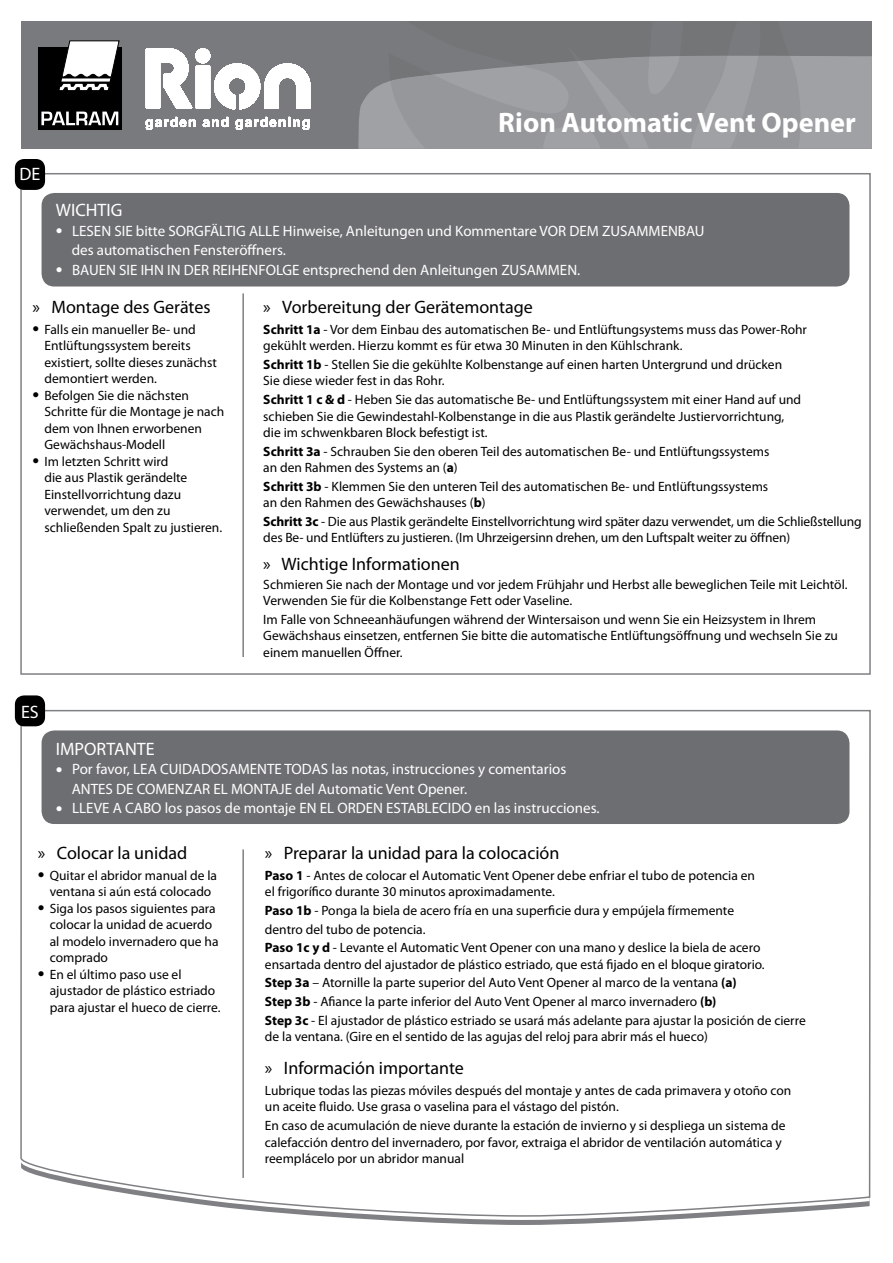
<style>
.page{position:relative;width:893px;height:1263px;background:#fff}
.page>*{position:absolute;margin:0;border:0;box-sizing:border-box;transform-origin:0 0}
.t1{font:700 28.2px "Myriad Pro";color:#fff}
.t2{font:18px "Myriad Pro";color:#000}
.t3{font:18px "Myriad Pro";color:#fff}
.t4{font:15px/19.5px "Myriad Pro";color:#fff}
.t5{font:13.5px/16.5px "Myriad Pro";color:#000}
.s1{font-size:24px}
.s2{font-weight:700}
</style>
<div class="page">
<div style="left:21px;top:21px;width:851px;height:128px;background:#797a7d"></div>
<svg style="left:358px;top:56px;width:514px;height:93px;background:#9a9c9f"></svg>
<svg style="left:146px;top:126px;width:164px;height:1px"></svg>
<svg style="left:146px;top:125px;width:164px;height:1px"></svg>
<svg style="left:146px;top:124px;width:164px;height:1px"></svg>
<svg style="left:146px;top:123px;width:164px;height:1px"></svg>
<svg style="left:146px;top:122px;width:164px;height:1px"></svg>
<svg style="left:146px;top:121px;width:164px;height:1px"></svg>
<svg style="left:146px;top:120px;width:164px;height:1px"></svg>
<svg style="left:147px;top:119px;width:163px;height:1px"></svg>
<svg style="left:146px;top:108px;width:164px;height:1px"></svg>
<svg style="left:146px;top:107px;width:164px;height:1px"></svg>
<svg style="left:146px;top:106px;width:164px;height:1px"></svg>
<svg style="left:146px;top:105px;width:164px;height:1px"></svg>
<svg style="left:146px;top:104px;width:164px;height:1px"></svg>
<svg style="left:146px;top:103px;width:164px;height:1px"></svg>
<svg style="left:146px;top:102px;width:164px;height:1px"></svg>
<svg style="left:146px;top:101px;width:164px;height:1px"></svg>
<svg style="left:146px;top:100px;width:164px;height:1px"></svg>
<svg style="left:146px;top:99px;width:164px;height:1px"></svg>
<svg style="left:146px;top:98px;width:164px;height:1px"></svg>
<svg style="left:146px;top:97px;width:164px;height:1px"></svg>
<svg style="left:146px;top:96px;width:164px;height:1px"></svg>
<svg style="left:146px;top:95px;width:164px;height:1px"></svg>
<svg style="left:146px;top:94px;width:164px;height:1px"></svg>
<svg style="left:146px;top:93px;width:164px;height:1px"></svg>
<svg style="left:146px;top:92px;width:164px;height:1px"></svg>
<svg style="left:146px;top:90px;width:164px;height:2px"></svg>
<svg style="left:146px;top:89px;width:164px;height:1px"></svg>
<svg style="left:146px;top:88px;width:164px;height:1px"></svg>
<svg style="left:146px;top:87px;width:164px;height:1px"></svg>
<svg style="left:146px;top:86px;width:164px;height:1px"></svg>
<svg style="left:146px;top:85px;width:164px;height:1px"></svg>
<svg style="left:146px;top:84px;width:164px;height:1px"></svg>
<svg style="left:146px;top:82px;width:164px;height:2px"></svg>
<svg style="left:146px;top:81px;width:164px;height:1px"></svg>
<svg style="left:146px;top:80px;width:164px;height:1px"></svg>
<svg style="left:146px;top:79px;width:164px;height:1px"></svg>
<svg style="left:146px;top:78px;width:164px;height:1px"></svg>
<svg style="left:146px;top:48px;width:164px;height:30px"></svg>
<svg style="left:161px;top:75px;width:149px;height:1px"></svg>
<svg style="left:161px;top:74px;width:149px;height:1px"></svg>
<svg style="left:161px;top:73px;width:149px;height:1px"></svg>
<svg style="left:161px;top:71px;width:149px;height:2px"></svg>
<svg style="left:161px;top:70px;width:149px;height:1px"></svg>
<svg style="left:161px;top:69px;width:149px;height:1px"></svg>
<svg style="left:161px;top:68px;width:149px;height:1px"></svg>
<svg style="left:161px;top:66px;width:149px;height:2px"></svg>
<svg style="left:161px;top:65px;width:149px;height:1px"></svg>
<svg style="left:161px;top:64px;width:149px;height:1px"></svg>
<svg style="left:161px;top:62px;width:149px;height:2px"></svg>
<svg style="left:188px;top:61px;width:122px;height:1px"></svg>
<svg style="left:187px;top:60px;width:123px;height:1px"></svg>
<svg style="left:187px;top:58px;width:123px;height:2px"></svg>
<svg style="left:186px;top:57px;width:124px;height:1px"></svg>
<svg style="left:185px;top:55px;width:125px;height:2px"></svg>
<svg style="left:184px;top:54px;width:126px;height:1px"></svg>
<svg style="left:183px;top:53px;width:127px;height:1px"></svg>
<svg style="left:180px;top:51px;width:130px;height:2px"></svg>
<svg style="left:388px;top:56px;width:416px;height:93px;background:#95979a"></svg>
<div style="left:38px;top:48px;width:83px;height:82px;background:#000"></div>
<svg style="left:60px;top:41px;width:59px;height:49px"></svg>
<svg style="left:41px;top:112px;width:77px;height:13px"></svg>
<svg style="left:20px;top:709px;width:851px;height:508px"></svg>
<hr style="left:242px;top:849px;width:2px;height:329px;background:#7e8083">
<div style="left:42px;top:193px;width:807px;height:93px;background:#6d6e71;border-radius:13px"></div>
<div style="left:16px;top:160px;width:28px;height:29px;background:#000;border-radius:9px"></div>
<div style="left:15px;top:159px;width:30px;height:31px;border:2px solid #000;border-radius:9px"></div>
<hr style="left:242px;top:293px;width:2px;height:364px;background:#7e8083">
<div style="left:42px;top:730px;width:807px;height:94px;background:#6d6e71;border-radius:13px"></div>
<div style="left:16px;top:696px;width:28px;height:29px;background:#000;border-radius:9px"></div>
<div style="left:15px;top:695px;width:30px;height:31px;border:2px solid #000;border-radius:9px"></div>
<h2 class="t3" style="left:20px;top:165px;width:22px">DE</h2>
<h1 class="t1" style="left:498px;top:106px;width:359px">Rion Automatic Vent Opener</h1>
<h2 class="t3" style="left:56px;top:200px;width:68px">WICHTIG</h2>
<p class="t4" style="left:72px;top:221px;width:634px;text-indent:-16px"><span class="s1">•</span> LESEN SIE bitte SORGFÄLTIG ALLE Hinweise, Anleitungen und Kommentare VOR DEM ZUSAMMENBAU des automatischen Fensteröffners.</p>
<p class="t4" style="left:56px;top:260px;width:526px"><span class="s1">•</span> BAUEN SIE IHN IN DER REIHENFOLGE entsprechend den Anleitungen ZUSAMMEN.</p>
<h2 class="t2" style="left:263px;top:297px;width:271px">» Vorbereitung der Gerätemontage</h2>
<p class="t5" style="left:263px;top:321px;width:545px"><span class="s2">Schritt 1a</span> - Vor dem Einbau des automatischen Be- und Entlüftungsystems muss das Power-Rohr gekühlt werden. Hierzu kommt es für etwa 30 Minuten in den Kühlschrank.</p>
<p class="t5" style="left:263px;top:356px;width:520px"><span class="s2">Schritt 1b</span> - Stellen Sie die gekühlte Kolbenstange auf einen harten Untergrund und drücken<br>Sie diese wieder fest in das Rohr.</p>
<p class="t5" style="left:263px;top:392px;width:539px"><span class="s2">Schritt 1 c &amp; d</span> - Heben Sie das automatische Be- und Entlüftungssystem mit einer Hand auf und schieben Sie die Gewindestahl-Kolbenstange in die aus Plastik gerändelte Justiervorrichtung, die im schwenkbaren Block befestigt ist.</p>
<p class="t5" style="left:263px;top:443px;width:508px"><span class="s2">Schritt 3a</span> - Schrauben Sie den oberen Teil des automatischen Be- und Entlüftungssystems an den Rahmen des Systems an (<span class="s2">a</span>)</p>
<p class="t5" style="left:263px;top:478px;width:506px"><span class="s2">Schritt 3b</span> - Klemmen Sie den unteren Teil des automatischen Be- und Entlüftungssystems an den Rahmen des Gewächshauses (<span class="s2">b</span>)</p>
<p class="t5" style="left:263px;top:513px;width:600px"><span class="s2">Schritt 3c</span> - Die aus Plastik gerändelte Einstellvorrichtung wird später dazu verwendet, um die Schließstellung des Be- und Entlüfters zu justieren. (Im Uhrzeigersinn drehen, um den Luftspalt weiter zu öffnen)</p>
<h2 class="t2" style="left:263px;top:554px;width:198px">» Wichtige Informationen</h2>
<p class="t5" style="left:263px;top:576px;width:586px">Schmieren Sie nach der Montage und vor jedem Frühjahr und Herbst alle beweglichen Teile mit Leichtöl.<br>Verwenden Sie für die Kolbenstange Fett oder Vaseline.</p>
<p class="t5" style="left:263px;top:611px;width:576px">Im Falle von Schneeanhäufungen während der Wintersaison und wenn Sie ein Heizsystem in Ihrem<br>Gewächshaus einsetzen, entfernen Sie bitte die automatische Entlüftungsöffnung und wechseln Sie zu einem manuellen Öffner.</p>
<h2 class="t2" style="left:32px;top:297px;width:180px">» Montage des Gerätes</h2>
<p class="t5" style="left:45px;top:321px;width:174px;text-indent:-12px"><span class="s1">•</span> Falls ein manueller Be- und<br>Entlüftungssystem bereits existiert, sollte dieses zunächst demontiert werden.</p>
<p class="t5" style="left:45px;top:387px;width:181px;text-indent:-12px"><span class="s1">•</span> Befolgen Sie die nächsten<br>Schritte für die Montage je nach dem von Ihnen erworbenen<br>Gewächshaus-Modell</p>
<p class="t5" style="left:45px;top:453px;width:179px;text-indent:-12px"><span class="s1">•</span> Im letzten Schritt wird<br>die aus Plastik gerändelte<br>Einstellvorrichtung dazu verwendet, um den zu schließenden Spalt zu justieren.</p>
<h2 class="t3" style="left:21px;top:702px;width:19px">ES</h2>
<h2 class="t3" style="left:56px;top:739px;width:100px">IMPORTANTE</h2>
<p class="t4" style="left:72px;top:760px;width:496px;text-indent:-16px"><span class="s1">•</span> Por favor, LEA CUIDADOSAMENTE TODAS las notas, instrucciones y comentarios<br>ANTES DE COMENZAR EL MONTAJE del Automatic Vent Opener.</p>
<p class="t4" style="left:56px;top:799px;width:545px"><span class="s1">•</span> LLEVE A CABO los pasos de montaje EN EL ORDEN ESTABLECIDO en las instrucciones.</p>
<h2 class="t2" style="left:265px;top:843px;width:296px">» Preparar la unidad para la colocación</h2>
<p class="t5" style="left:265px;top:867px;width:492px"><span class="s2">Paso 1</span> - Antes de colocar el Automatic Vent Opener debe enfriar el tubo de potencia en el frigorífico durante 30 minutos aproximadamente.</p>
<p class="t5" style="left:265px;top:901px;width:497px;line-height:18.6px"><span class="s2">Paso 1b</span> - Ponga la biela de acero fría en una superficie dura y empújela fírmemente dentro del tubo de potencia.<br><span class="s2">Paso 1c y d</span> - Levante el Automatic Vent Opener con una mano y deslice la biela de acero</p>
<p class="t5" style="left:265px;top:955px;width:542px;line-height:18.6px">ensartada dentro del ajustador de plástico estriado, que está fijado en el bloque giratorio.<br><span class="s2">Step 3a</span> – Atornille la parte superior del Auto Vent Opener al marco de la ventana <span class="s2">(a)<br>Step 3b</span> - Afiance la parte inferior del Auto Vent Opener al marco invernadero <span class="s2">(b)<br>Step 3c</span> - El ajustador de plástico estriado se usará más adelante para ajustar la posición de cierre</p>
<p class="t5" style="left:265px;top:1028px;width:444px">de la ventana. (Gire en el sentido de las agujas del reloj para abrir más el hueco)</p>
<h2 class="t2" style="left:265px;top:1058px;width:201px">» Información importante</h2>
<p class="t5" style="left:265px;top:1082px;width:528px">Lubrique todas las piezas móviles después del montaje y antes de cada primavera y otoño con un aceite fluido. Use grasa o vaselina para el vástago del pistón.</p>
<p class="t5" style="left:265px;top:1117px;width:522px">En caso de acumulación de nieve durante la estación de invierno y si despliega un sistema de calefacción dentro del invernadero, por favor, extraiga el abridor de ventilación automática y reemplácelo por un abridor manual</p>
<h2 class="t2" style="left:38px;top:843px;width:151px">» Colocar la unidad</h2>
<p class="t5" style="left:38px;top:867px;width:181px;text-align:center"><span class="s1">•</span> Quitar el abridor manual de la ventana si aún está colocado</p>
<p class="t5" style="left:50px;top:900px;width:170px;text-indent:-12px"><span class="s1">•</span> Siga los pasos siguientes para colocar la unidad de acuerdo al modelo invernadero que ha comprado</p>
<p class="t5" style="left:50px;top:966px;width:172px;text-indent:-12px"><span class="s1">•</span> En el último paso use el ajustador de plástico estriado para ajustar el hueco de cierre.</p>
</div>
